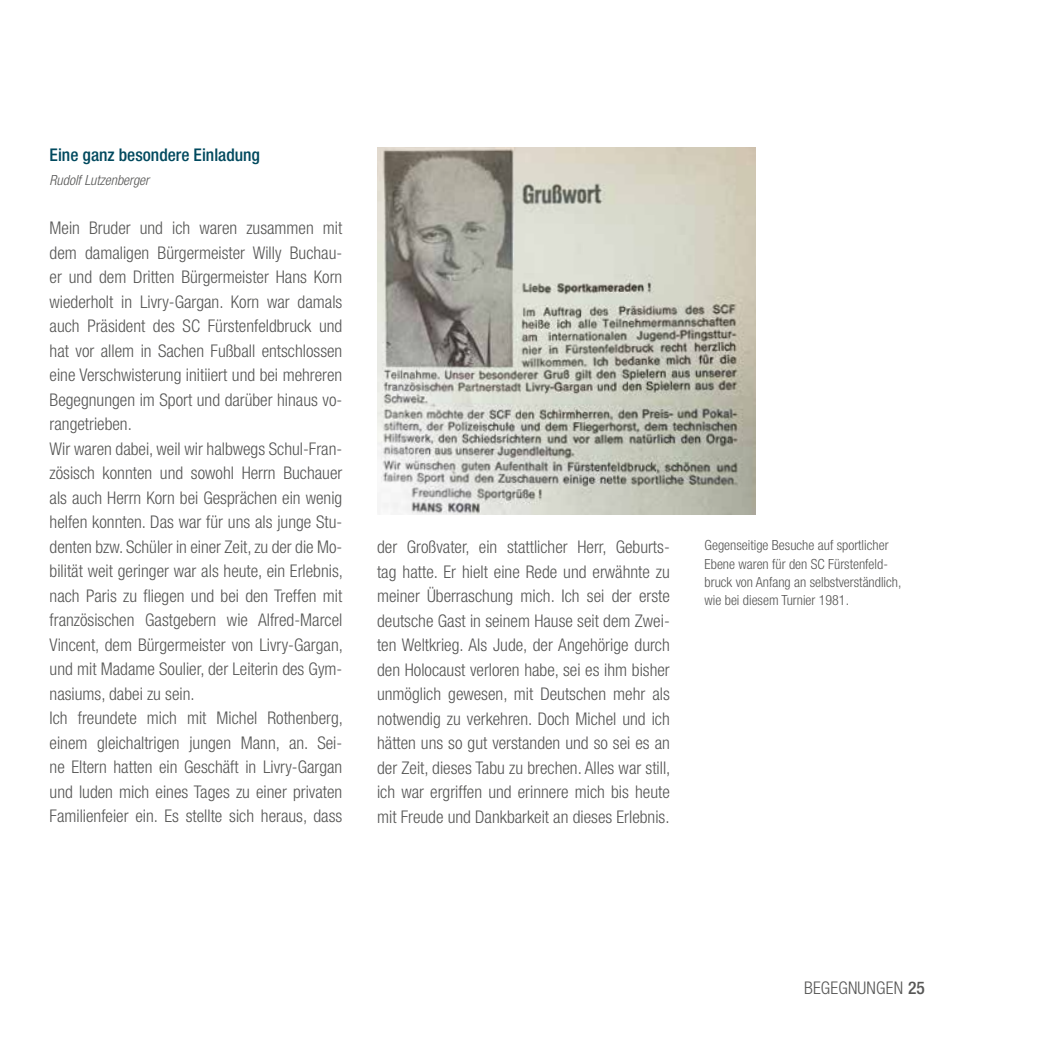
<style>
.page{position:relative;width:1042px;height:1042px;background:#fff}
.page>*{position:absolute;margin:0;border:0;box-sizing:border-box;transform-origin:0 0}
.t1{font:300 condensed 17.5px/24.5px "Helvetica Neue";color:#575756;text-align:justify}
.t2{font:500 condensed 17.5px "Helvetica Neue";color:#00495e}
.t3{font:300 condensed 14px/18.4px "Helvetica Neue";color:#575756}
.t4{font:italic 300 condensed 14px "Helvetica Neue";color:#575756}
.s1{font-weight:500}
</style>
<div class="page">
<img style="left:377px;top:147px;width:379px;height:367px">
<p class="t2" style="left:50px;top:144px;width:212px">Eine ganz besondere Einladung</p>
<p class="t4" style="left:50px;top:172px;width:101px">Rudolf Lutzenberger</p>
<p class="t1" style="left:50px;top:216px;width:295px;text-align:left">Mein Bruder und ich waren zusammen mit dem damaligen Bürgermeister Willy Buchau&shy;er und dem Dritten Bürgermeister Hans Korn wiederholt in Livry-Gargan. Korn war damals auch Präsident des SC Fürstenfeldbruck und hat vor allem in Sachen Fußball entschlossen eine Verschwisterung initiiert und bei mehreren Begegnungen im Sport und darüber hinaus vo&shy;rangetrieben.<br>Wir waren dabei, weil wir halbwegs Schul-Fran&shy;zösisch konnten und sowohl Herrn Buchauer als auch Herrn Korn bei Gesprächen ein wenig helfen konnten. Das war für uns als junge Stu&shy;denten bzw. Schüler in einer Zeit, zu der die Mo&shy;bilität weit geringer war als heute, ein Erlebnis, nach Paris zu fliegen und bei den Treffen mit französischen Gastgebern wie Alfred-Marcel Vincent, dem Bürgermeister von Livry-Gargan, und mit Madame Soulier, der Leiterin des Gym&shy;nasiums, dabei zu sein.<br>Ich freundete mich mit Michel Rothenberg, einem gleichaltrigen jungen Mann, an. Sei&shy;ne Eltern hatten ein Geschäft in Livry-Gargan und luden mich eines Tages zu einer privaten Familienfeier ein. Es stellte sich heraus, dass</p>
<p class="t1" style="left:377px;top:534px;width:295px">der Großvater, ein stattlicher Herr, Geburts&shy;tag hatte. Er hielt eine Rede und erwähnte zu meiner Überraschung mich. Ich sei der erste deutsche Gast in seinem Hause seit dem Zwei&shy;ten Weltkrieg. Als Jude, der Angehörige durch den Holocaust verloren habe, sei es ihm bisher unmöglich gewesen, mit Deutschen mehr als notwendig zu verkehren. Doch Michel und ich hätten uns so gut verstanden und so sei es an der Zeit, dieses Tabu zu brechen. Alles war still, ich war ergriffen und erinnere mich bis heute mit Freude und Dankbarkeit an dieses Erlebnis.</p>
<p class="t3" style="left:704px;top:536px;width:198px">Gegenseitige Besuche auf sportlicher Ebene waren für den SC Fürstenfeld&shy;bruck von Anfang an selbstverständlich, wie bei diesem Turnier 1981.</p>
<p class="t1" style="left:804px;top:975px;width:122px">BEGEGNUNGEN <span class="s1">25</span></p>
</div>
